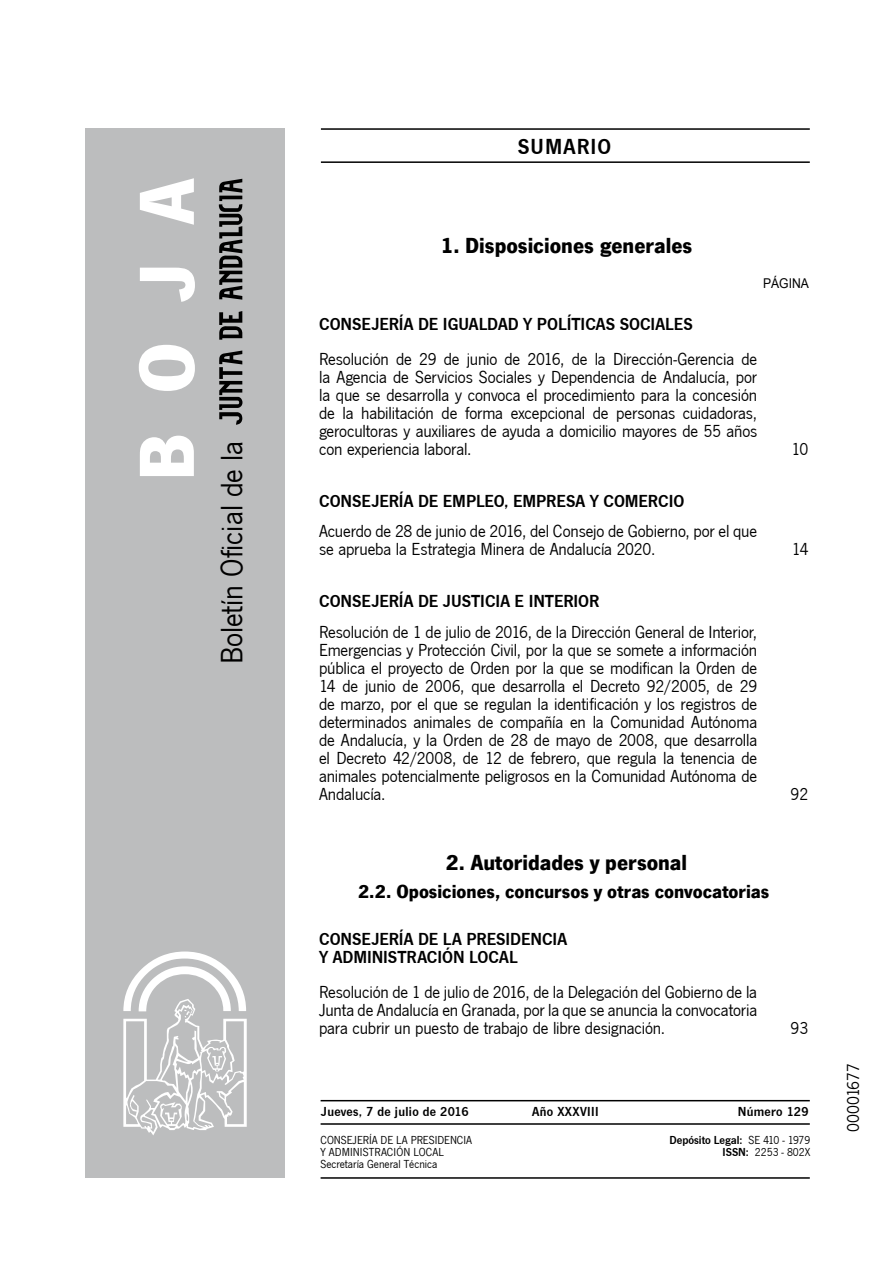
<style>
.page{position:relative;width:893px;height:1263px;background:#fff}
.page>*{position:absolute;margin:0;border:0;box-sizing:border-box;transform-origin:0 0}
.t1{font:700 81px "News Got T";color:#fff}
.t2{font:31.95px "News Got T";color:#000}
.t3{font:700 22.5px "News Got T";color:#000}
.t4{font:600 22.5px "News Got T";letter-spacing:.05em;color:#000}
.t5{font:700 19.5px "News Got T";color:#000}
.t6{font:18px/18px "News Got T";letter-spacing:-.01em;color:#000;text-align:justify}
.t7{font:600 18px/18px "News Got T";color:#000}
.t8{font:600 13.5px "News Got T";letter-spacing:.025em;color:#000}
.t9{font:13.5px "Arial";color:#000;scale:.9 1}
.t10{font:12px/12px "News Got T";color:#000}
.t11{font:600 12px/12px "News Got T";color:#000;text-align:right}
.s1{font-weight:400}
</style>
<div class="page">
<hr style="left:321px;top:128px;width:488px;height:2px;background:#000">
<hr style="left:321px;top:161px;width:488px;height:2px;background:#000">
<div style="left:85px;top:128px;width:200px;height:1050px;background:#bcbdbe"></div>
<svg style="left:219px;top:351px;width:23px;height:74px"></svg>
<svg style="left:219px;top:311px;width:23px;height:29px"></svg>
<svg style="left:219px;top:179px;width:23px;height:121px"></svg>
<svg style="left:123px;top:952px;width:124px;height:183px"></svg>
<hr style="left:320px;top:1100px;width:489px;height:1px;background:#000">
<hr style="left:320px;top:1177px;width:489px;height:2px;background:#000">
<hr style="left:320px;top:1123px;width:489px;height:2px;background:#000">
<h1 class="t1" style="left:119px;top:481px;width:305px;rotate:-90deg">BOJA</h1>
<h2 class="t2" style="left:214px;top:664px;width:225px;rotate:-90deg">Boletín Oficial de la</h2>
<p class="t4" style="left:517px;top:134px;width:95px">SUMARIO</p>
<p class="t3" style="left:440px;top:233px;width:253px">1. Disposiciones generales</p>
<p class="t9" style="left:763px;top:275px;width:53px">PÁGINA</p>
<p class="t7" style="left:319px;top:315px;width:151px">CONSEJ ERÍA DE IGUALDAD</p>
<p class="t7" style="left:523px;top:315px;width:67px">Y POLÍTICAS</p>
<p class="t7" style="left:619px;top:315px;width:20px">SOCIAL</p>
<p class="t7" style="left:673px;top:315px;width:18px">ES</p>
<p class="t6" style="left:319px;top:350px;width:439px">Resolución de 29 de junio de 2016, de la Dirección-Gerencia de la Agencia de Servicios Sociales y Dependencia de Andalucía, por la que se desarrolla y convoca el procedimiento para la concesión de la habilitación de forma excepcional de personas cuidadoras, gerocultoras y auxiliares de ayuda a domicilio mayores de 55 años con experiencia laboral.</p>
<p class="t7" style="left:319px;top:492px;width:135px">CONSEJERÍA DE EMPL</p>
<p class="t7" style="left:484px;top:492px;width:41px">EO, EMPR</p>
<p class="t7" style="left:556px;top:492px;width:102px">ESA Y COM ERCIO</p>
<p class="t6" style="left:319px;top:523px;width:439px">Acuerdo de 28 de junio de 2016, del Consejo de Gobierno, por el que se aprueba la Estrategia Minera de Andalucía 2020.</p>
<p class="t7" style="left:319px;top:592px;width:170px">CONSEJ ERÍA DE JUSTICIA</p>
<p class="t7" style="left:514px;top:592px;width:59px">E INTERIOR</p>
<p class="t6" style="left:319px;top:624px;width:440px">Resolución de 1 de julio de 2016, de la Dirección General de Interior, Emergencias y Protección Civil, por la que se somete a información pública el proyecto de Orden por la que se modifican la Orden de 14 de junio de 2006, que desarrolla el Decreto 92/2005, de 29 de marzo, por el que se regulan la identificación y los registros de determinados animales de compañía en la Comunidad Autónoma de Andalucía, y la Orden de 28 de mayo de 2008, que desarrolla el Decreto 42/2008, de 12 de febrero, que regula la tenencia de animales potencialmente peligrosos en la Comunidad Autónoma de Andalucía.</p>
<p class="t3" style="left:446px;top:849px;width:243px">2. Autoridades y personal</p>
<p class="t5" style="left:358px;top:879px;width:413px">2.2. Oposiciones, concursos y otras convocatorias</p>
<p class="t7" style="left:319px;top:930px;width:222px">CONSEJ ERÍA DE LA PRESIDENCIA<br>Y ADMINIS</p>
<p class="t7" style="left:397px;top:948px;width:19px">TRACI</p>
<p class="t7" style="left:442px;top:948px;width:47px">ÓN LOCAL</p>
<p class="t6" style="left:319px;top:984px;width:439px">Resolución de 1 de julio de 2016, de la Delegación del Gobierno de la Junta de Andalucía en Granada, por la que se anuncia la convocatoria para cubrir un puesto de trabajo de libre designación.</p>
<p class="t6" style="left:791px;top:440px;width:18px">10</p>
<p class="t6" style="left:792px;top:541px;width:18px">14</p>
<p class="t6" style="left:790px;top:786px;width:19px">92</p>
<p class="t6" style="left:790px;top:1020px;width:19px">93</p>
<p class="t8" style="left:321px;top:1104px;width:149px">JUEVES, 7 DE JULIO DE 2016</p>
<p class="t8" style="left:532px;top:1104px;width:68px">AÑO XXXVIII</p>
<p class="t8" style="left:737px;top:1104px;width:72px">NÚMERO 129</p>
<p class="t10" style="left:320px;top:1134px;width:153px">CONSEJERÍA DE LA PRESIDENCIA<br>Y ADMINISTRACIÓN LOCAL<br>Secretaría General Técnica</p>
<p class="t11" style="left:669px;top:1134px;width:142px">DEPÓSITO LEGAL: <span class="s1">SE 410 - 1979<br></span>ISSN: <span class="s1">2253 - 802X</span></p>
<p class="t6" style="left:844px;top:1132px;width:70px;rotate:-90deg">00001677</p>
</div>
